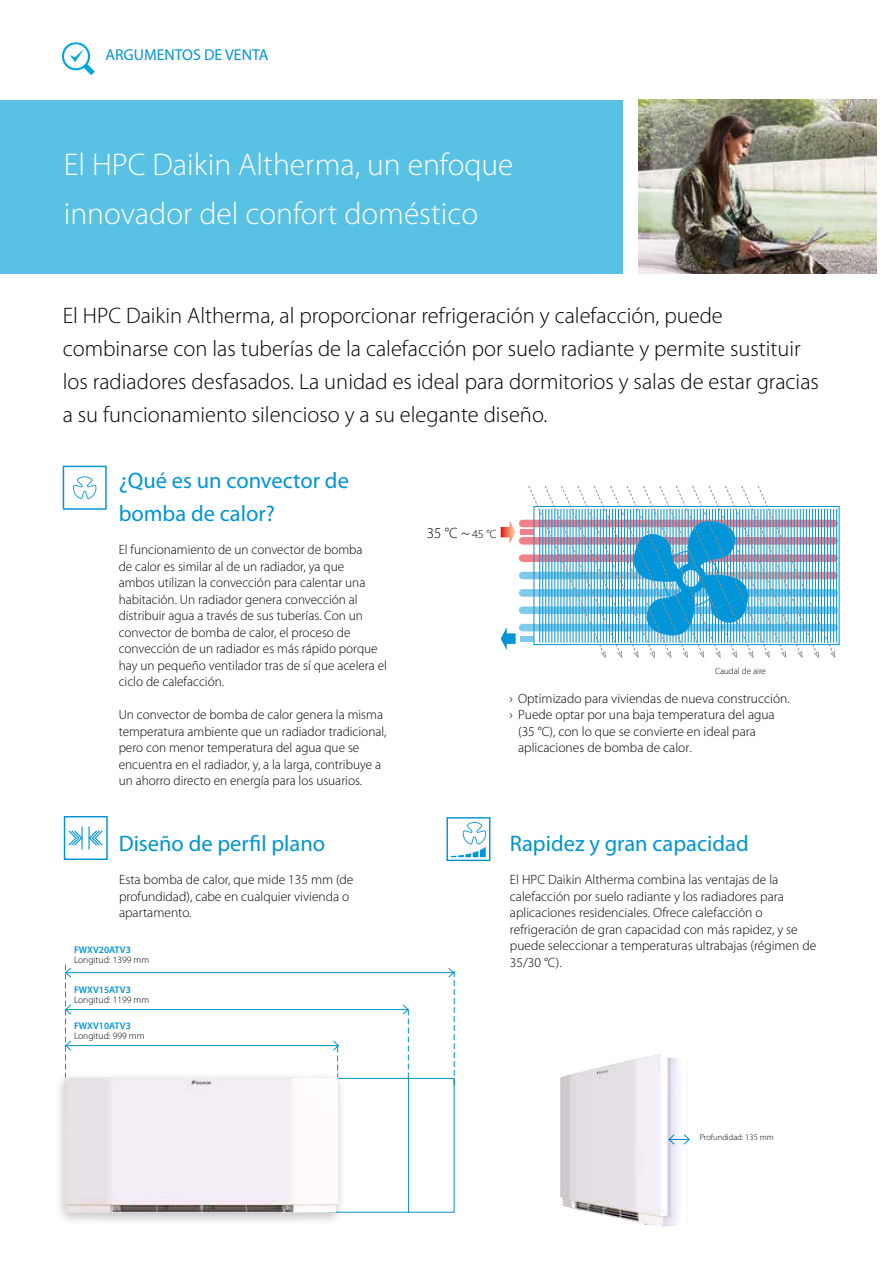
<style>
.page{position:relative;width:893px;height:1263px;background:#fff}
.page>*{position:absolute;margin:0;border:0;box-sizing:border-box;transform-origin:0 0}
.t1{font:300 31.5px/49.5px "Myriad Pro";color:#fff}
.t2{font:300 22.5px/33px "Myriad Pro";color:#000}
.t3{font:22.5px "Myriad Pro";color:#0094d1}
.t4{font:22.5px/33px "Myriad Pro";color:#0094d7}
.t5{font:15.75px "Myriad Pro";color:#0094d1}
.t6{font:300 15px "Myriad Pro";color:#000}
.t7{font:300 13.5px/16.5px "Myriad Pro";color:#000}
.t8{font:300 9.6px "Myriad Pro";color:#000}
.t9{font:600 9.6px "Myriad Pro";color:#0094d1}
.t10{font:300 9px "Myriad Pro";color:#000}
.t11{font:300 8.55px "Myriad Pro";color:#000}
.s1{font-size:12px}
</style>
<div class="page">
<svg style="left:62px;top:42px;width:33px;height:33px"></svg>
<div style="left:64px;top:816px;width:44px;height:44px;background:#fff;border:1px solid #0094d1"></div>
<svg style="left:68px;top:826px;width:35px;height:24px"></svg>
<hr style="left:892px;top:101px;width:1px;height:173px;background:#eceded">
<img style="left:639px;top:100px;width:237px;height:174px">
<div style="left:0;top:100px;width:622px;height:174px;background:#58c1e4"></div>
<div style="left:446px;top:817px;width:44px;height:44px;background:#fff;border:1px solid #0094d1"></div>
<svg style="left:451px;top:821px;width:36px;height:36px"></svg>
<div style="left:63px;top:466px;width:44px;height:44px;background:#fff;border:1px solid #0094d1"></div>
<svg style="left:73px;top:476px;width:24px;height:24px"></svg>
<hr style="left:66px;top:1045px;width:272px;height:1px;background:#0094d1">
<hr style="left:66px;top:1009px;width:342px;height:1px;background:#0094d1">
<hr style="left:66px;top:972px;width:388px;height:1px;background:#0094d1">
<svg style="left:65px;top:964px;width:7px;height:106px"></svg>
<svg style="left:280px;top:967px;width:175px;height:246px"></svg>
<hr style="left:408px;top:1078px;width:1px;height:134px;background:#0094d1">
<div style="left:54px;top:1072px;width:293px;height:155px;background:#000;opacity:.22"></div>
<img style="left:65px;top:1077px;width:273px;height:137px">
<svg style="left:501px;top:486px;width:337px;height:172px"></svg>
<img style="left:560px;top:1054px;width:120px;height:173px">
<svg style="left:668px;top:1133px;width:22px;height:12px"></svg>
<p class="t5" style="left:105px;top:45px;width:164px">ARGUMENTOS DE VENTA</p>
<h1 class="t1" style="left:64px;top:140px;width:451px">El HPC Daikin Altherma, un enfoque innovador del confort doméstico</h1>
<p class="t2" style="left:63px;top:299px;width:758px">El HPC Daikin Altherma, al proporcionar refrigeración y calefacción, puede combinarse con las tuberías de la calefacción por suelo radiante y permite sustituir los radiadores desfasados. La unidad es ideal para dormitorios y salas de estar gracias a su funcionamiento silencioso y a su elegante diseño.</p>
<h2 class="t4" style="left:119px;top:464px;width:232px">¿Qué es un convector de bomba de calor?</h2>
<p class="t7" style="left:119px;top:541px;width:270px">El funcionamiento de un convector de bomba<br>de calor es similar al de un radiador, ya que<br>ambos utilizan la convección para calentar una habitación. Un radiador genera convección al distribuir agua a través de sus tuberías. Con un convector de bomba de calor, el proceso de convección de un radiador es más rápido porque hay un pequeño ventilador tras de sí que acelera el ciclo de calefacción.</p>
<p class="t7" style="left:119px;top:706px;width:269px">Un convector de bomba de calor genera la misma temperatura ambiente que un radiador tradicional, pero con menor temperatura del agua que se encuentra en el radiador, y, a la larga, contribuye a un ahorro directo en energía para los usuarios.</p>
<h2 class="t3" style="left:119px;top:830px;width:208px">Diseño de perfil plano</h2>
<p class="t7" style="left:119px;top:871px;width:236px">Esta bomba de calor, que mide 135 mm (de profundidad), cabe en cualquier vivienda o apartamento.</p>
<p class="t9" style="left:74px;top:944px;width:58px">FWXV20ATV3</p>
<p class="t8" style="left:74px;top:954px;width:77px">Longitud: 1399 mm</p>
<p class="t9" style="left:74px;top:984px;width:58px">FWXV15ATV3</p>
<p class="t8" style="left:74px;top:995px;width:77px">Longitud: 1199 mm</p>
<p class="t9" style="left:74px;top:1020px;width:58px">FWXV10ATV3</p>
<p class="t8" style="left:74px;top:1031px;width:72px">Longitud: 999 mm</p>
<p class="t6" style="left:427px;top:524px;width:71px">35 °C ~ <span class="s1">45 °C</span></p>
<p class="t10" style="left:715px;top:666px;width:52px">Caudal de aire</p>
<p class="t7" style="left:510px;top:690px;width:282px">› Optimizado para viviendas de nueva construcción.</p>
<p class="t7" style="left:510px;top:706px;width:267px">› Puede optar por una baja temperatura del agua</p>
<p class="t7" style="left:518px;top:723px;width:239px">(35 °C), con lo que se convierte en ideal para</p>
<p class="t7" style="left:518px;top:739px;width:175px">aplicaciones de bomba de calor.</p>
<h2 class="t3" style="left:510px;top:830px;width:240px">Rapidez y gran capacidad</h2>
<p class="t7" style="left:510px;top:871px;width:308px">El HPC Daikin Altherma combina las ventajas de la calefacción por suelo radiante y los radiadores para aplicaciones residenciales. Ofrece calefacción o refrigeración de gran capacidad con más rapidez, y se puede seleccionar a temperaturas ultrabajas (régimen de 35/30 °C).</p>
<p class="t11" style="left:700px;top:1132px;width:75px">Profundidad: 135 mm</p>
</div>
